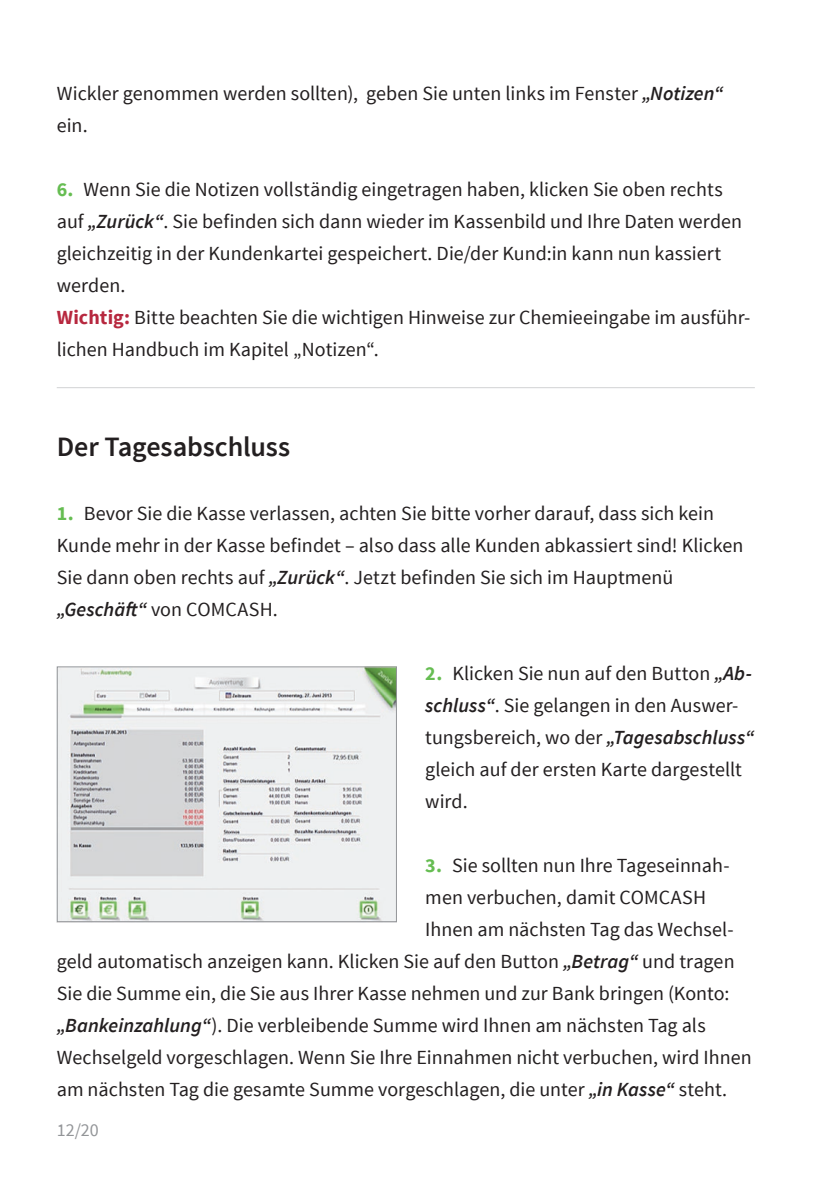
<style>
.page{position:relative;width:840px;height:1191px;background:#fff}
.page>*{position:absolute;margin:0;border:0;box-sizing:border-box;transform-origin:0 0}
.t1{font:600 28px "Source Sans Pro";letter-spacing:-.005em;color:#231f20}
.t2{font:20px/32px "Source Sans Pro";color:#231f20}
.t3{font:18px "Source Sans Pro";color:#939598}
.s1{font-weight:600;font-style:italic}
.s2{font-weight:700;color:#66bd52}
.s3{font-weight:700;color:#b7283f}
</style>
<div class="page">
<hr style="left:57px;top:387px;width:697px;height:1px;background:#d1d2d4">
<img style="left:59px;top:668px;width:336px;height:252px">
<div style="left:57px;top:666px;width:340px;height:256px;border:1px solid #939598"></div>
<p class="t2" style="left:57px;top:78px;width:667px">Wickler genommen werden sollten), geben Sie unten links im Fenster <span class="s1">„Notizen“ </span>ein.</p>
<p class="t2" style="left:57px;top:174px;width:694px"><span class="s2">6.</span> Wenn Sie die Notizen vollständig eingetragen haben, klicken Sie oben rechts auf <span class="s1">„Zurück“</span>. Sie befinden sich dann wieder im Kassenbild und Ihre Daten werden gleichzeitig in der Kundenkartei gespeichert. Die/der Kund:in kann nun kassiert werden.<br><span class="s3">Wichtig:</span> Bitte beachten Sie die wichtigen Hinweise zur Chemieeingabe im ausführ&shy;lichen Handbuch im Kapitel „Notizen“.</p>
<h1 class="t1" style="left:57px;top:429px;width:235px">Der Tagesabschluss</h1>
<p class="t2" style="left:57px;top:498px;width:687px"><span class="s2">1.</span> Bevor Sie die Kasse verlassen, achten Sie bitte vorher darauf, dass sich kein Kunde mehr in der Kasse befindet – also dass alle Kunden abkassiert sind! Klicken Sie dann oben rechts auf <span class="s1">„Zurück“</span>. Jetzt befinden Sie sich im Hauptmenü <span class="s1">„Geschäft“</span> von COMCASH.</p>
<p class="t2" style="left:425px;top:658px;width:330px"><span class="s2">2.</span> Klicken Sie nun auf den Button <span class="s1">„Ab&shy;schluss“</span>. Sie gelangen in den Auswer&shy;tungsbereich, wo der <span class="s1">„Tagesabschluss“ </span>gleich auf der ersten Karte dargestellt wird.</p>
<p class="t2" style="left:425px;top:850px;width:305px"><span class="s2">3.</span> Sie sollten nun Ihre Tageseinnah-</p>
<p class="t2" style="left:425px;top:882px;width:282px">men verbuchen, damit COMCASH</p>
<p class="t2" style="left:425px;top:914px;width:310px">Ihnen am nächsten Tag das Wechsel-</p>
<p class="t2" style="left:57px;top:946px;width:679px">geld automatisch anzeigen kann. Klicken Sie auf den Button <span class="s1">„Betrag“</span> und tragen</p>
<p class="t2" style="left:57px;top:978px;width:674px">Sie die Summe ein, die Sie aus Ihrer Kasse nehmen und zur Bank bringen (Konto:</p>
<p class="t2" style="left:57px;top:1010px;width:650px"><span class="s1">„Bankeinzahlung“</span>). Die verbleibende Summe wird Ihnen am nächsten Tag als</p>
<p class="t2" style="left:57px;top:1042px;width:696px">Wechselgeld vorgeschlagen. Wenn Sie Ihre Einnahmen nicht verbuchen, wird Ihnen</p>
<p class="t2" style="left:57px;top:1074px;width:671px">am nächsten Tag die gesamte Summe vorgeschlagen, die unter <span class="s1">„in Kasse“</span> steht.</p>
<p class="t3" style="left:57px;top:1119px;width:44px">12/20</p>
</div>
